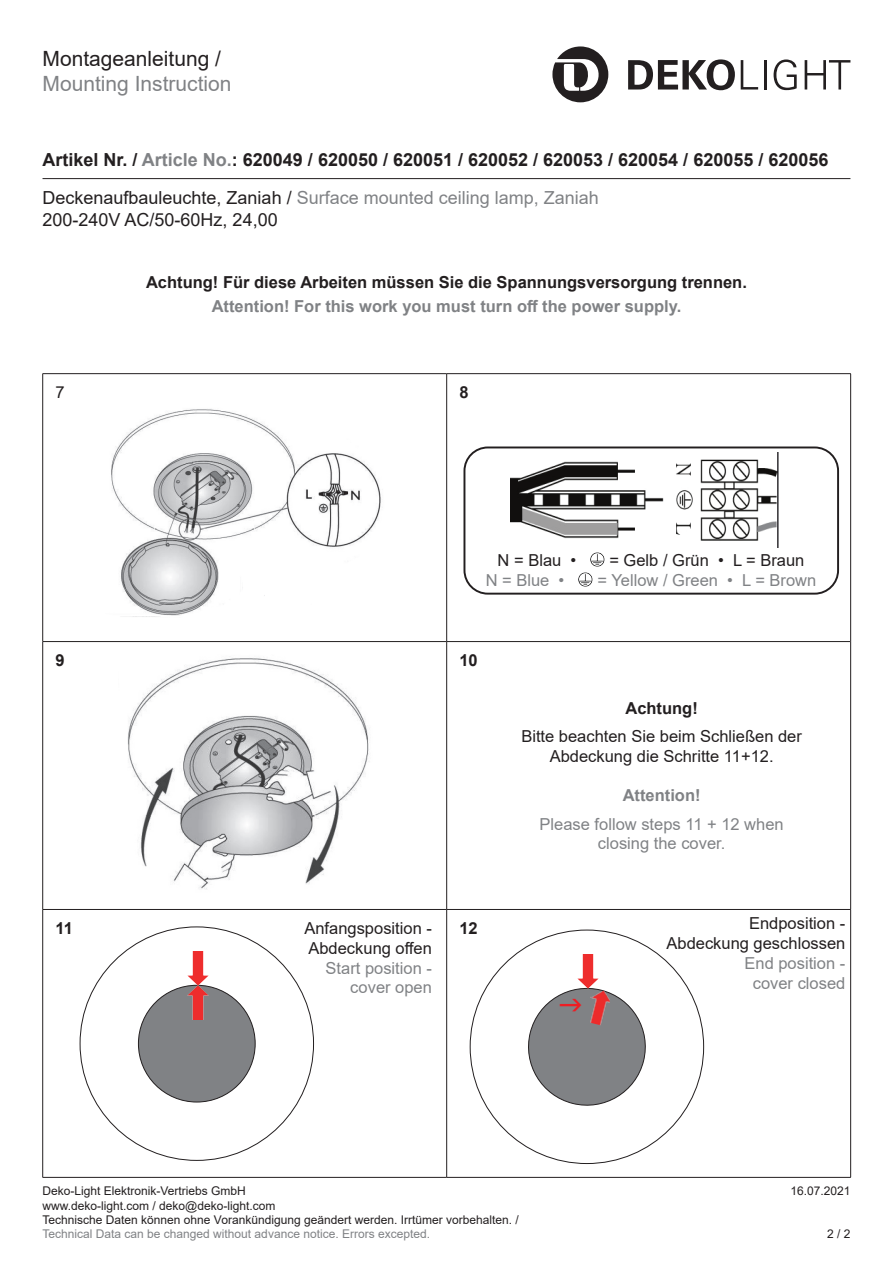
<style>
.page{position:relative;width:893px;height:1263px;background:#fff}
.page>*{position:absolute;margin:0;border:0;box-sizing:border-box;transform-origin:0 0}
.t1{font:21px "Arial";color:#808285}
.t2{font:21px "Arial";color:#231f20}
.t3{font:700 18px/38.5px "Arial";color:#231f20}
.t4{font:18px "Arial";color:#231f20}
.t5{font:16.5px/19.8px "Arial";color:#231f20}
.t6{font:16.5px/19.8px "Arial";color:#808285;text-align:center}
.t7{font:700 16.5px "Arial";color:#231f20}
.t8{font:700 16.5px "Arial";color:#808285}
.t9{font:12px/14.4px "Arial";color:#231f20}
.t10{font:12px "Arial";color:#808285}
.s1{color:#808285}
.s2{font-weight:400}
.s3{font-weight:400;color:#808285}
</style>
<div class="page">
<hr style="left:43px;top:178px;width:807px;height:1px;background:#231f20">
<svg style="left:552px;top:46px;width:56px;height:56px"></svg>
<svg style="left:628px;top:59px;width:107px;height:31px"></svg>
<svg style="left:741px;top:60px;width:17px;height:30px"></svg>
<hr style="left:764px;top:60px;width:2px;height:30px;background:#231f20">
<svg style="left:774px;top:59px;width:23px;height:31px"></svg>
<svg style="left:805px;top:60px;width:45px;height:30px"></svg>
<hr style="left:43px;top:641px;width:403px;height:1px;background:#231f20">
<hr style="left:447px;top:641px;width:403px;height:1px;background:#231f20">
<hr style="left:43px;top:373px;width:404px;height:1px;background:#231f20">
<hr style="left:42px;top:374px;width:1px;height:267px;background:#231f20">
<hr style="left:447px;top:373px;width:404px;height:1px;background:#231f20">
<hr style="left:446px;top:374px;width:1px;height:267px;background:#231f20">
<hr style="left:850px;top:374px;width:1px;height:267px;background:#231f20">
<hr style="left:42px;top:641px;width:1px;height:268px;background:#231f20">
<hr style="left:446px;top:641px;width:1px;height:268px;background:#231f20">
<hr style="left:850px;top:641px;width:1px;height:268px;background:#231f20">
<hr style="left:43px;top:909px;width:404px;height:1px;background:#231f20">
<hr style="left:42px;top:910px;width:1px;height:267px;background:#231f20">
<hr style="left:447px;top:909px;width:404px;height:1px;background:#231f20">
<hr style="left:446px;top:910px;width:1px;height:267px;background:#231f20">
<hr style="left:850px;top:910px;width:1px;height:267px;background:#231f20">
<hr style="left:43px;top:1177px;width:404px;height:1px;background:#231f20">
<hr style="left:447px;top:1177px;width:404px;height:1px;background:#231f20">
<img style="left:111px;top:409px;width:270px;height:208px">
<img style="left:127px;top:658px;width:242px;height:232px">
<div style="left:463px;top:446px;width:376px;height:149px;border:2px solid #231f20;border-radius:23px"></div>
<img style="left:510px;top:452px;width:269px;height:96px">
<img style="left:590px;top:552px;width:15px;height:15px">
<img style="left:578px;top:572px;width:15px;height:15px">
<div style="left:138px;top:985px;width:117px;height:117px;background:#808285;border-radius:50%"></div>
<img style="left:188px;top:951px;width:20px;height:68px">
<img style="left:578px;top:954px;width:20px;height:28px">
<svg style="left:528px;top:982px;width:118px;height:124px"></svg>
<h1 class="t2" style="left:43px;top:44px;width:180px">Montageanleitung /</h1>
<h1 class="t1" style="left:43px;top:69px;width:191px">Mounting Instruction</h1>
<h2 class="t3" style="left:43px;top:140px;width:787px">Artikel Nr. / <span class="s1">Article No.</span>: 620049 / 620050 / 620051 / 620052 / 620053 / 620054 / 620055 / 620056<br><span class="s2">Deckenaufbauleuchte, Zaniah /</span> <span class="s3">Surface mounted ceiling lamp, Zaniah</span></h2>
<h2 class="t4" style="left:43px;top:207px;width:237px">200-240V AC/50-60Hz, 24,00</h2>
<h3 class="t7" style="left:146px;top:271px;width:602px">Achtung! Für diese Arbeiten müssen Sie die Spannungsversorgung trennen.</h3>
<h3 class="t8" style="left:212px;top:295px;width:471px">Attention! For this work you must turn off the power supply.</h3>
<h3 class="t5" style="left:55px;top:383px;width:11px">7</h3>
<h3 class="t7" style="left:459px;top:381px;width:11px">8</h3>
<h3 class="t5" style="left:498px;top:550px;width:80px">N = Blau •</h3>
<h3 class="t5" style="left:609px;top:550px;width:197px">= Gelb / Grün • L = Braun</h3>
<h3 class="t6" style="left:486px;top:570px;width:80px">N = Blue •</h3>
<h3 class="t6" style="left:597px;top:570px;width:220px">= Yellow / Green • L = Brown</h3>
<h3 class="t7" style="left:55px;top:649px;width:11px">9</h3>
<h3 class="t7" style="left:459px;top:649px;width:20px">10</h3>
<h3 class="t5" style="left:304px;top:918px;width:129px">Anfangsposition -<br>Abdeckung offen</h3>
<h3 class="t6" style="left:326px;top:958px;width:108px;text-align:right">Start position - cover open</h3>
<h3 class="t7" style="left:55px;top:917px;width:19px">11</h3>
<h3 class="t7" style="left:459px;top:917px;width:20px">12</h3>
<h3 class="t7" style="left:625px;top:696px;width:74px">Achtung!</h3>
<h3 class="t5" style="left:521px;top:726px;width:282px;text-align:center">Bitte beachten Sie beim Schließen der<br>Abdeckung die Schritte 11+12.</h3>
<h3 class="t8" style="left:623px;top:784px;width:79px">Attention!</h3>
<h3 class="t6" style="left:540px;top:814px;width:246px">Please follow steps 11 + 12 when closing the cover.</h3>
<h3 class="t5" style="left:666px;top:914px;width:180px;text-align:right">Endposition -<br>Abdeckung geschlossen</h3>
<h3 class="t6" style="left:744px;top:953px;width:102px">End position - cover closed</h3>
<p class="t9" style="left:43px;top:1184px;width:205px">Deko-Light Elektronik-Vertriebs GmbH</p>
<p class="t9" style="left:790px;top:1184px;width:62px">16.07.2021</p>
<p class="t9" style="left:43px;top:1198px;width:478px">www.deko-light.com / deko@deko-light.com<br>Technische Daten können ohne Vorankündigung geändert werden. Irrtümer vorbehalten. /</p>
<p class="t10" style="left:43px;top:1226px;width:389px">Technical Data can be changed without advance notice. Errors excepted.</p>
<p class="t9" style="left:827px;top:1227px;width:25px">2 / 2</p>
</div>
